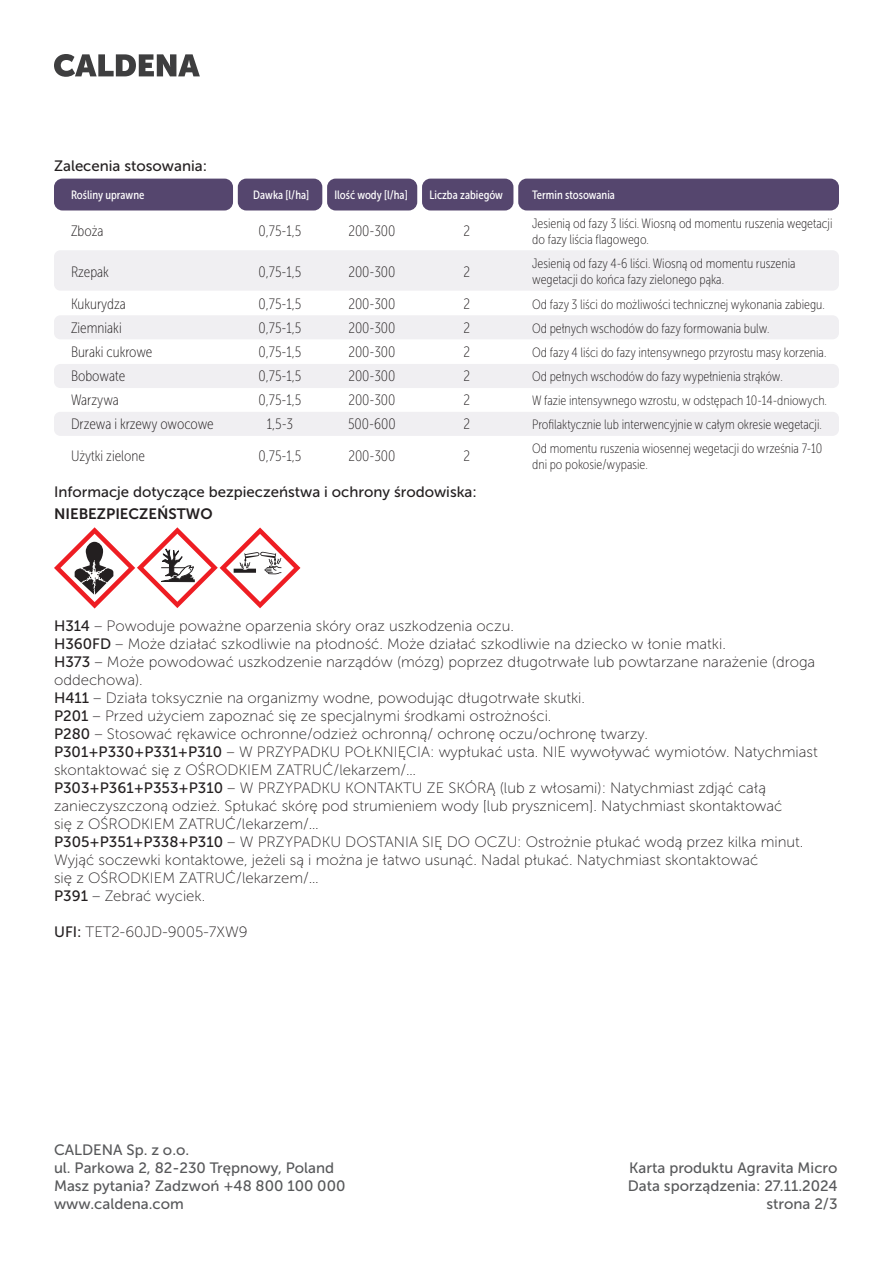
<style>
.page{position:relative;width:893px;height:1263px;background:#fff}
.page>*{position:absolute;margin:0;border:0;box-sizing:border-box;transform-origin:0 0}
.t1{font:15px/18px "Museo Sans 100";color:#231f20}
.t2{font:15px "Museo Sans Cond 100";color:#231f20}
.t3{font:15px/18px "Museo Sans 500";color:#57585a;text-align:right}
.t4{font:15px "Museo Sans 500";color:#231f20}
.t5{font:15px "Museo Sans 700";color:#231f20}
.t6{font:13.5px/16.2px "Museo Sans Cond 100";color:#231f20}
.t7{font:12px "Museo Sans Cond 500";color:#fff}
.s1{font-family:"Museo Sans 500"}
</style>
<div class="page">
<svg style="left:54px;top:54px;width:146px;height:23px"></svg>
<div style="left:54px;top:179px;width:179px;height:31px;background:#55466e;border-radius:9px"></div>
<div style="left:518px;top:179px;width:321px;height:31px;background:#55466e;border-radius:9px"></div>
<div style="left:238px;top:179px;width:84px;height:31px;background:#55466e;border-radius:9px"></div>
<div style="left:327px;top:179px;width:90px;height:31px;background:#55466e;border-radius:9px"></div>
<div style="left:422px;top:179px;width:91px;height:31px;background:#55466e;border-radius:9px"></div>
<div style="left:54px;top:250px;width:785px;height:41px;background:#f0eff2;border-radius:6px"></div>
<div style="left:54px;top:315px;width:785px;height:24px;background:#f0eff2;border-radius:6px"></div>
<div style="left:54px;top:412px;width:785px;height:24px;background:#f0eff2;border-radius:6px"></div>
<div style="left:54px;top:364px;width:785px;height:24px;background:#f0eff2;border-radius:6px"></div>
<svg style="left:54px;top:527px;width:246px;height:81px"></svg>
<p class="t4" style="left:54px;top:157px;width:155px">Zalecenia stosowania:</p>
<p class="t7" style="left:71px;top:188px;width:75px">Rośliny uprawne</p>
<p class="t7" style="left:253px;top:188px;width:57px">Dawka [l/ha]</p>
<p class="t7" style="left:334px;top:188px;width:75px">Ilość wody [l/ha]</p>
<p class="t7" style="left:429px;top:188px;width:75px">Liczba zabiegów</p>
<p class="t7" style="left:532px;top:188px;width:84px">Termin stosowania</p>
<p class="t2" style="left:71px;top:223px;width:34px">Zboża</p>
<p class="t2" style="left:259px;top:223px;width:44px">0,75-1,5</p>
<p class="t2" style="left:348px;top:223px;width:49px">200-300</p>
<p class="t2" style="left:464px;top:223px;width:8px">2</p>
<p class="t6" style="left:532px;top:215px;width:302px">Jesienią od fazy 3 liści. Wiosną od momentu ruszenia wegetacji do fazy liścia flagowego.</p>
<p class="t2" style="left:71px;top:264px;width:39px">Rzepak</p>
<p class="t2" style="left:259px;top:264px;width:44px">0,75-1,5</p>
<p class="t2" style="left:348px;top:264px;width:49px">200-300</p>
<p class="t2" style="left:464px;top:264px;width:8px">2</p>
<p class="t6" style="left:532px;top:256px;width:265px">Jesienią od fazy 4-6 liści. Wiosną od momentu ruszenia wegetacji do końca fazy zielonego pąka.</p>
<p class="t2" style="left:71px;top:296px;width:56px">Kukurydza</p>
<p class="t2" style="left:259px;top:296px;width:44px">0,75-1,5</p>
<p class="t2" style="left:348px;top:296px;width:49px">200-300</p>
<p class="t2" style="left:464px;top:296px;width:8px">2</p>
<p class="t6" style="left:532px;top:296px;width:294px">Od fazy 3 liści do możliwości technicznej wykonania zabiegu.</p>
<p class="t2" style="left:71px;top:320px;width:52px">Ziemniaki</p>
<p class="t2" style="left:259px;top:320px;width:44px">0,75-1,5</p>
<p class="t2" style="left:348px;top:320px;width:49px">200-300</p>
<p class="t2" style="left:464px;top:320px;width:8px">2</p>
<p class="t6" style="left:532px;top:320px;width:239px">Od pełnych wschodów do fazy formowania bulw.</p>
<p class="t2" style="left:71px;top:344px;width:83px">Buraki cukrowe</p>
<p class="t2" style="left:259px;top:344px;width:44px">0,75-1,5</p>
<p class="t2" style="left:348px;top:344px;width:49px">200-300</p>
<p class="t2" style="left:464px;top:344px;width:8px">2</p>
<p class="t6" style="left:532px;top:344px;width:296px">Od fazy 4 liści do fazy intensywnego przyrostu masy korzenia.</p>
<p class="t2" style="left:71px;top:368px;width:56px">Bobowate</p>
<p class="t2" style="left:259px;top:368px;width:44px">0,75-1,5</p>
<p class="t2" style="left:348px;top:368px;width:49px">200-300</p>
<p class="t2" style="left:464px;top:368px;width:8px">2</p>
<p class="t6" style="left:532px;top:368px;width:252px">Od pełnych wschodów do fazy wypełnienia strąków.</p>
<p class="t2" style="left:71px;top:392px;width:49px">Warzywa</p>
<p class="t2" style="left:259px;top:392px;width:44px">0,75-1,5</p>
<p class="t2" style="left:348px;top:392px;width:49px">200-300</p>
<p class="t2" style="left:464px;top:392px;width:8px">2</p>
<p class="t6" style="left:532px;top:392px;width:296px">W fazie intensywnego wzrostu, w odstępach 10-14-dniowych.</p>
<p class="t2" style="left:71px;top:416px;width:144px">Drzewa i krzewy owocowe</p>
<p class="t2" style="left:267px;top:416px;width:28px">1,5-3</p>
<p class="t2" style="left:348px;top:416px;width:49px">500-600</p>
<p class="t2" style="left:464px;top:416px;width:8px">2</p>
<p class="t6" style="left:532px;top:416px;width:291px">Profilaktycznie lub interwencyjnie w całym okresie wegetacji.</p>
<p class="t2" style="left:71px;top:448px;width:75px">Użytki zielone</p>
<p class="t2" style="left:259px;top:448px;width:44px">0,75-1,5</p>
<p class="t2" style="left:348px;top:448px;width:49px">200-300</p>
<p class="t2" style="left:464px;top:448px;width:8px">2</p>
<p class="t6" style="left:532px;top:440px;width:292px">Od momentu ruszenia wiosennej wegetacji do września 7-10 dni po pokosie/wypasie.</p>
<p class="t4" style="left:54px;top:483px;width:424px">Informacje dotyczące bezpieczeństwa i ochrony środowiska:</p>
<p class="t5" style="left:54px;top:505px;width:160px">NIEBEZPIECZEŃSTWO</p>
<p class="t1" style="left:54px;top:617px;width:765px"><span class="s1">H314</span> – Powoduje poważne oparzenia skóry oraz uszkodzenia oczu.<br><span class="s1">H360FD</span> – Może działać szkodliwie na płodność. Może działać szkodliwie na dziecko w łonie matki.<br><span class="s1">H373</span> – Może powodować uszkodzenie narządów (mózg) poprzez długotrwałe lub powtarzane narażenie (droga oddechowa).<br><span class="s1">H411</span> – Działa toksycznie na organizmy wodne, powodując długotrwałe skutki.<br><span class="s1">P201</span> – Przed użyciem zapoznać się ze specjalnymi środkami ostrożności.<br><span class="s1">P280</span> – Stosować rękawice ochronne/odzież ochronną/ ochronę oczu/ochronę twarzy.<br><span class="s1">P301+P330+P331+P310</span> – W PRZYPADKU POŁKNIĘCIA: wypłukać usta. NIE wywoływać wymiotów. Natychmiast skontaktować się z OŚRODKIEM ZATRUĆ/lekarzem/…<br><span class="s1">P303+P361+P353+P310</span> – W PRZYPADKU KONTAKTU ZE SKÓRĄ (lub z włosami): Natychmiast zdjąć całą zanieczyszczoną odzież. Spłukać skórę pod strumieniem wody [lub prysznicem]. Natychmiast skontaktować<br>się z OŚRODKIEM ZATRUĆ/lekarzem/…<br><span class="s1">P305+P351+P338+P310</span> – W PRZYPADKU DOSTANIA SIĘ DO OCZU: Ostrożnie płukać wodą przez kilka minut.<br>Wyjąć soczewki kontaktowe, jeżeli są i można je łatwo usunąć. Nadal płukać. Natychmiast skontaktować<br>się z OŚRODKIEM ZATRUĆ/lekarzem/…<br><span class="s1">P391</span> – Zebrać wyciek.</p>
<p class="t1" style="left:54px;top:923px;width:195px"><span class="s1">UFI:</span> TET2-60JD-9005-7XW9</p>
<p class="t3" style="left:54px;top:1141px;width:293px;text-align:left">CALDENA Sp. z o.o.<br>ul. Parkowa 2, 82-230 Trępnowy, Poland<br>Masz pytania? Zadzwoń +48 800 100 000 www.caldena.com</p>
<p class="t3" style="left:628px;top:1158px;width:211px">Karta produktu Agravita Micro<br>Data sporządzenia: 27.11.2024 strona 2/3</p>
</div>
